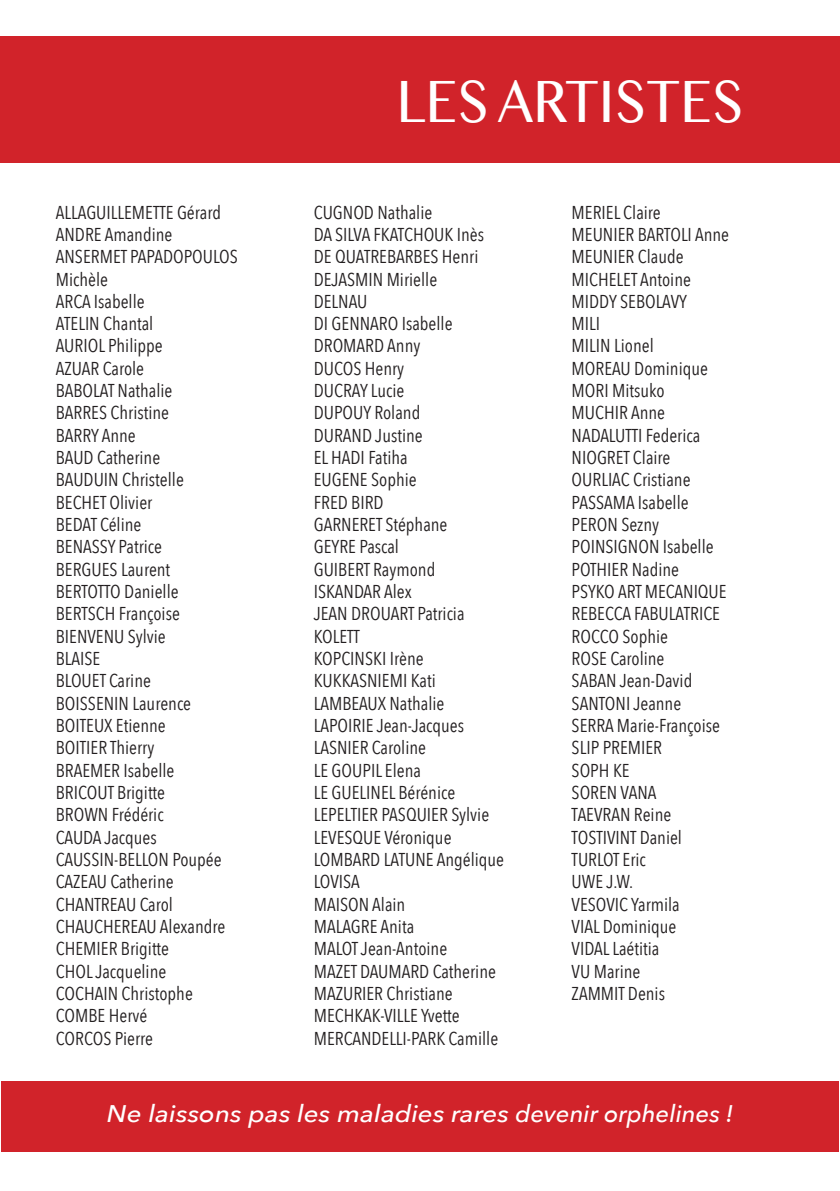
<style>
.page{position:relative;width:840px;height:1191px;background:#fff}
.page>*{position:absolute;margin:0;border:0;box-sizing:border-box;transform-origin:0 0}
.t1{font:55.6px "Bangla MN";color:#fff;scale:.86 1}
.t2{font:italic 500 24px "Avenir Next";color:#fff;scale:1.09 1}
.t3{font:18.6px/22.4px "Avenir Next Condensed";color:#231f20}
</style>
<div class="page">
<div style="left:0;top:36px;width:839px;height:126px;background:#d1232a"></div>
<div style="left:1px;top:1081px;width:837px;height:70px;background:#d1232a"></div>
<p class="t3" style="left:56px;top:200px;width:166px">ALLAGUILLEMETTE Gérard</p>
<p class="t3" style="left:56px;top:222px;width:118px">ANDRE Amandine</p>
<p class="t3" style="left:56px;top:244px;width:183px">ANSERMET PAPADOPOULOS<br>Michèle</p>
<p class="t3" style="left:56px;top:289px;width:90px">ARCA Isabelle</p>
<p class="t3" style="left:56px;top:311px;width:99px">ATELIN Chantal</p>
<p class="t3" style="left:56px;top:334px;width:108px">AURIOL Philippe</p>
<p class="t3" style="left:56px;top:356px;width:90px">AZUAR Carole</p>
<p class="t3" style="left:56px;top:378px;width:118px">BABOLAT Nathalie</p>
<p class="t3" style="left:56px;top:401px;width:115px">BARRES Christine</p>
<p class="t3" style="left:56px;top:423px;width:81px">BARRY Anne</p>
<p class="t3" style="left:56px;top:445px;width:106px">BAUD Catherine</p>
<p class="t3" style="left:56px;top:468px;width:129px">BAUDUIN Christelle</p>
<p class="t3" style="left:56px;top:490px;width:98px">BECHET Olivier</p>
<p class="t3" style="left:56px;top:512px;width:87px">BEDAT Céline</p>
<p class="t3" style="left:56px;top:535px;width:108px">BENASSY Patrice</p>
<p class="t3" style="left:56px;top:557px;width:116px">BERGUES Laurent</p>
<p class="t3" style="left:56px;top:579px;width:124px">BERTOTTO Danielle</p>
<p class="t3" style="left:56px;top:602px;width:125px">BERTSCH Françoise</p>
<p class="t3" style="left:56px;top:624px;width:111px">BIENVENU Sylvie</p>
<p class="t3" style="left:56px;top:646px;width:46px">BLAISE</p>
<p class="t3" style="left:56px;top:669px;width:96px">BLOUET Carine</p>
<p class="t3" style="left:56px;top:691px;width:137px">BOISSENIN Laurence</p>
<p class="t3" style="left:56px;top:713px;width:111px">BOITEUX Etienne</p>
<p class="t3" style="left:56px;top:736px;width:100px">BOITIER Thierry</p>
<p class="t3" style="left:56px;top:758px;width:120px">BRAEMER Isabelle</p>
<p class="t3" style="left:56px;top:780px;width:111px">BRICOUT Brigitte</p>
<p class="t3" style="left:56px;top:802px;width:109px">BROWN Frédéric</p>
<p class="t3" style="left:56px;top:825px;width:102px">CAUDA Jacques</p>
<p class="t3" style="left:56px;top:847px;width:167px">CAUSSIN-BELLON Poupée</p>
<p class="t3" style="left:56px;top:869px;width:119px">CAZEAU Catherine</p>
<p class="t3" style="left:56px;top:892px;width:119px">CHANTREAU Carol</p>
<p class="t3" style="left:56px;top:914px;width:171px">CHAUCHEREAU Alexandre</p>
<p class="t3" style="left:56px;top:936px;width:114px">CHEMIER Brigitte</p>
<p class="t3" style="left:56px;top:959px;width:112px">CHOL Jacqueline</p>
<p class="t3" style="left:56px;top:981px;width:138px">COCHAIN Christophe</p>
<p class="t3" style="left:56px;top:1003px;width:93px">COMBE Hervé</p>
<p class="t3" style="left:56px;top:1026px;width:98px">CORCOS Pierre</p>
<p class="t1" style="left:396px;top:63px;width:405px">LES ARTISTES</p>
<p class="t3" style="left:313px;top:200px;width:120px">CUGNOD Nathalie</p>
<p class="t3" style="left:313px;top:222px;width:172px">DA SILVA FKATCHOUK Inès</p>
<p class="t3" style="left:313px;top:244px;width:166px">DE QUATREBARBES Henri</p>
<p class="t3" style="left:313px;top:267px;width:125px">DEJASMIN Mirielle</p>
<p class="t3" style="left:313px;top:289px;width:55px">DELNAU</p>
<p class="t3" style="left:313px;top:311px;width:140px">DI GENNARO Isabelle</p>
<p class="t3" style="left:313px;top:334px;width:108px">DROMARD Anny</p>
<p class="t3" style="left:313px;top:356px;width:92px">DUCOS Henry</p>
<p class="t3" style="left:313px;top:378px;width:92px">DUCRAY Lucie</p>
<p class="t3" style="left:313px;top:401px;width:108px">DUPOUY Roland</p>
<p class="t3" style="left:313px;top:423px;width:110px">DURAND Justine</p>
<p class="t3" style="left:313px;top:445px;width:95px">EL HADI Fatiha</p>
<p class="t3" style="left:313px;top:468px;width:104px">EUGENE Sophie</p>
<p class="t3" style="left:313px;top:490px;width:71px">FRED BIRD</p>
<p class="t3" style="left:313px;top:512px;width:135px">GARNERET Stéphane</p>
<p class="t3" style="left:313px;top:535px;width:87px">GEYRE Pascal</p>
<p class="t3" style="left:313px;top:557px;width:123px">GUIBERT Raymond</p>
<p class="t3" style="left:313px;top:579px;width:99px">ISKANDAR Alex</p>
<p class="t3" style="left:313px;top:602px;width:152px">JEAN DROUART Patricia</p>
<p class="t3" style="left:313px;top:624px;width:48px">KOLETT</p>
<p class="t3" style="left:313px;top:646px;width:111px">KOPCINSKI Irène</p>
<p class="t3" style="left:313px;top:669px;width:123px">KUKKASNIEMI Kati</p>
<p class="t3" style="left:313px;top:691px;width:132px">LAMBEAUX Nathalie</p>
<p class="t3" style="left:313px;top:713px;width:152px">LAPOIRIE Jean-Jacques</p>
<p class="t3" style="left:313px;top:736px;width:114px">LASNIER Caroline</p>
<p class="t3" style="left:313px;top:758px;width:109px">LE GOUPIL Elena</p>
<p class="t3" style="left:313px;top:780px;width:143px">LE GUELINEL Bérénice</p>
<p class="t3" style="left:313px;top:802px;width:177px">LEPELTIER PASQUIER Sylvie</p>
<p class="t3" style="left:313px;top:825px;width:139px">LEVESQUE Véronique</p>
<p class="t3" style="left:313px;top:847px;width:192px">LOMBARD LATUNE Angélique</p>
<p class="t3" style="left:313px;top:869px;width:48px">LOVISA</p>
<p class="t3" style="left:313px;top:892px;width:93px">MAISON Alain</p>
<p class="t3" style="left:313px;top:914px;width:102px">MALAGRE Anita</p>
<p class="t3" style="left:313px;top:936px;width:135px">MALOT Jean-Antoine</p>
<p class="t3" style="left:313px;top:959px;width:184px">MAZET DAUMARD Catherine</p>
<p class="t3" style="left:313px;top:981px;width:140px">MAZURIER Christiane</p>
<p class="t3" style="left:313px;top:1003px;width:147px">MECHKAK-VILLE Yvette</p>
<p class="t3" style="left:313px;top:1026px;width:186px">MERCANDELLI-PARK Camille</p>
<p class="t3" style="left:571px;top:200px;width:91px">MERIEL Claire</p>
<p class="t3" style="left:571px;top:222px;width:159px">MEUNIER BARTOLI Anne</p>
<p class="t3" style="left:571px;top:244px;width:113px">MEUNIER Claude</p>
<p class="t3" style="left:571px;top:267px;width:121px">MICHELET Antoine</p>
<p class="t3" style="left:571px;top:289px;width:117px">MIDDY SEBOLAVY</p>
<p class="t3" style="left:571px;top:311px;width:30px">MILI</p>
<p class="t3" style="left:571px;top:334px;width:84px">MILIN Lionel</p>
<p class="t3" style="left:571px;top:356px;width:138px">MOREAU Dominique</p>
<p class="t3" style="left:571px;top:378px;width:94px">MORI Mitsuko</p>
<p class="t3" style="left:571px;top:401px;width:95px">MUCHIR Anne</p>
<p class="t3" style="left:571px;top:423px;width:130px">NADALUTTI Federica</p>
<p class="t3" style="left:571px;top:445px;width:100px">NIOGRET Claire</p>
<p class="t3" style="left:571px;top:468px;width:120px">OURLIAC Cristiane</p>
<p class="t3" style="left:571px;top:490px;width:118px">PASSAMA Isabelle</p>
<p class="t3" style="left:571px;top:512px;width:89px">PERON Sezny</p>
<p class="t3" style="left:571px;top:535px;width:143px">POINSIGNON Isabelle</p>
<p class="t3" style="left:571px;top:557px;width:109px">POTHIER Nadine</p>
<p class="t3" style="left:571px;top:579px;width:156px">PSYKO ART MECANIQUE</p>
<p class="t3" style="left:571px;top:602px;width:150px">REBECCA FABULATRICE</p>
<p class="t3" style="left:571px;top:624px;width:98px">ROCCO Sophie</p>
<p class="t3" style="left:571px;top:646px;width:94px">ROSE Caroline</p>
<p class="t3" style="left:571px;top:669px;width:122px">SABAN Jean-David</p>
<p class="t3" style="left:571px;top:691px;width:111px">SANTONI Jeanne</p>
<p class="t3" style="left:571px;top:713px;width:150px">SERRA Marie-Françoise</p>
<p class="t3" style="left:571px;top:736px;width:92px">SLIP PREMIER</p>
<p class="t3" style="left:571px;top:758px;width:60px">SOPH KE</p>
<p class="t3" style="left:571px;top:780px;width:86px">SOREN VANA</p>
<p class="t3" style="left:571px;top:802px;width:101px">TAEVRAN Reine</p>
<p class="t3" style="left:571px;top:825px;width:112px">TOSTIVINT Daniel</p>
<p class="t3" style="left:571px;top:847px;width:76px">TURLOT Eric</p>
<p class="t3" style="left:571px;top:869px;width:63px">UWE J.W.</p>
<p class="t3" style="left:571px;top:892px;width:110px">VESOVIC Yarmila</p>
<p class="t3" style="left:571px;top:914px;width:106px">VIAL Dominique</p>
<p class="t3" style="left:571px;top:936px;width:89px">VIDAL Laétitia</p>
<p class="t3" style="left:571px;top:959px;width:70px">VU Marine</p>
<p class="t3" style="left:571px;top:981px;width:95px">ZAMMIT Denis</p>
<p class="t2" style="left:107px;top:1093px;width:575px">Ne laissons pas les maladies rares devenir orphelines !</p>
</div>
